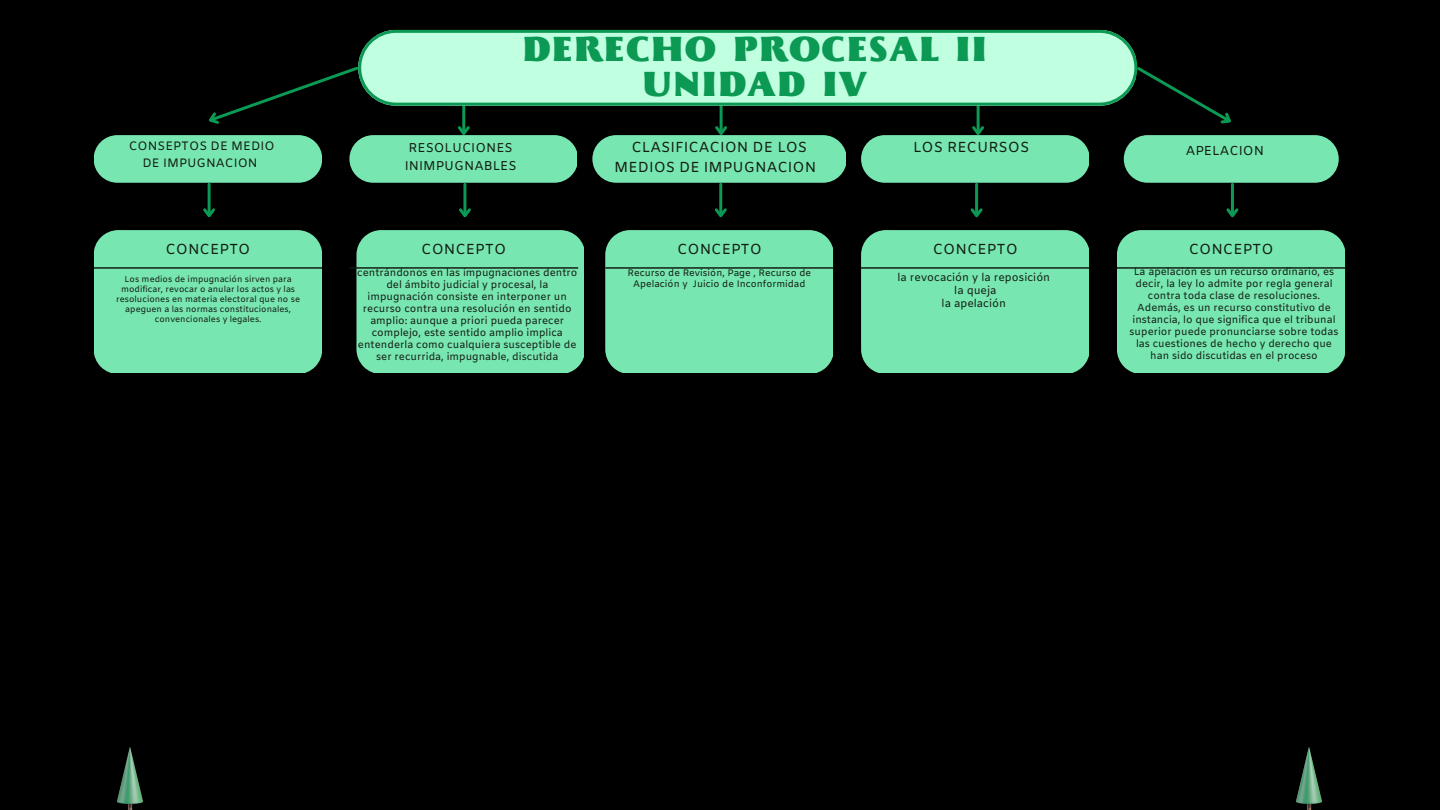
<style>
.page{position:relative;width:1440px;height:810px;background:#000}
.page>*{position:absolute;margin:0;border:0;box-sizing:border-box;transform-origin:0 0}
.t1{font:900 35px/34.9px "Beatrix Antiqua";letter-spacing:.035em;color:#0b9954;text-align:center}
.t2{font:14.5px/20.2px "Amiko";color:#121e13;text-align:center}
.t3{font:13px "Amiko";color:#121e13}
.t4{font:12.8px/17.8px "Amiko";color:#121e13}
.t5{font:12.2px/16.9px "Amiko";color:#121e13;text-align:center}
.t6{font:10.9px/12.7px "Amiko";color:#121e13;text-align:center}
.t7{font:10.3px/11.9px "Amiko";color:#121e13;text-align:center}
.t8{font:10.2px/11.9px "Amiko";color:#121e13;text-align:center}
.t9{font:9.5px/11px "Amiko";color:#121e13;text-align:center}
.t10{font:8.5px/9.9px "Amiko";color:#121e13;text-align:center}
</style>
<div class="page">
<svg style="left:209px;top:66px;width:149px;height:58px"></svg>
<svg style="left:1137px;top:64px;width:94px;height:60px"></svg>
<hr style="left:462px;top:104px;width:3px;height:29px;background:#0b9954">
<svg style="left:457px;top:123px;width:13px;height:12px"></svg>
<hr style="left:720px;top:104px;width:3px;height:29px;background:#0b9954">
<hr style="left:977px;top:104px;width:3px;height:29px;background:#0b9954">
<svg style="left:972px;top:123px;width:12px;height:12px"></svg>
<div style="left:94px;top:135px;width:227px;height:48px;background:#78e6b1;border-radius:24px"></div>
<div style="left:349px;top:135px;width:228px;height:48px;background:#78e6b1;border-radius:24px"></div>
<hr style="left:208px;top:184px;width:3px;height:31px;background:#0b9954">
<svg style="left:203px;top:206px;width:12px;height:12px"></svg>
<hr style="left:463px;top:184px;width:3px;height:31px;background:#0b9954">
<svg style="left:459px;top:206px;width:12px;height:12px"></svg>
<div style="left:94px;top:230px;width:227px;height:143px;background:#78e6b1"></div>
<div style="left:356px;top:230px;width:228px;height:143px;background:#78e6b1"></div>
<hr style="left:94px;top:267px;width:228px;height:2px;background:#121e13">
<hr style="left:349px;top:267px;width:229px;height:2px;background:#121e13">
<svg style="left:358px;top:30px;width:779px;height:76px;background:#aef1d0"></svg>
<svg style="left:592px;top:123px;width:254px;height:60px"></svg>
<hr style="left:719px;top:184px;width:3px;height:31px;background:#0b9954">
<svg style="left:714px;top:206px;width:13px;height:12px"></svg>
<div style="left:605px;top:230px;width:228px;height:143px;background:#78e6b1"></div>
<hr style="left:605px;top:267px;width:229px;height:2px;background:#121e13">
<div style="left:861px;top:135px;width:228px;height:48px;background:#78e6b1;border-radius:24px"></div>
<hr style="left:975px;top:184px;width:3px;height:31px;background:#0b9954">
<svg style="left:970px;top:206px;width:13px;height:12px"></svg>
<div style="left:861px;top:230px;width:228px;height:143px;background:#78e6b1"></div>
<hr style="left:861px;top:267px;width:229px;height:2px;background:#121e13">
<div style="left:1124px;top:135px;width:215px;height:48px;background:#78e6b1;border-radius:24px"></div>
<hr style="left:1231px;top:184px;width:3px;height:31px;background:#0b9954">
<svg style="left:1226px;top:208px;width:13px;height:10px"></svg>
<div style="left:1117px;top:230px;width:228px;height:143px;background:#78e6b1"></div>
<hr style="left:1117px;top:267px;width:229px;height:2px;background:#121e13">
<img style="left:1297px;top:748px;width:25px;height:62px">
<img style="left:117px;top:748px;width:25px;height:62px">
<h1 class="t1" style="left:522px;top:31px;width:466px">DERECHO PROCESAL II<br>UNIDAD IV</h1>
<p class="t5" style="left:129px;top:138px;width:148px">CONSEPTOS DE MEDIO<br>DE IMPUGNACION</p>
<p class="t4" style="left:405px;top:140px;width:113px">RESOLUCIONES<br>INIMPUGNABLES</p>
<h2 class="t2" style="left:614px;top:138px;width:204px">CLASIFICACION DE LOS<br>MEDIOS DE IMPUGNACION</h2>
<h2 class="t2" style="left:913px;top:138px;width:118px">LOS RECURSOS</h2>
<p class="t3" style="left:1186px;top:142px;width:80px">APELACION</p>
<h2 class="t2" style="left:165px;top:241px;width:87px">CONCEPTO</h2>
<h2 class="t2" style="left:421px;top:241px;width:87px">CONCEPTO</h2>
<h2 class="t2" style="left:677px;top:241px;width:87px">CONCEPTO</h2>
<h2 class="t2" style="left:933px;top:241px;width:87px">CONCEPTO</h2>
<h2 class="t2" style="left:1189px;top:241px;width:87px">CONCEPTO</h2>
<p class="t10" style="left:116px;top:275px;width:186px">Los medios de impugnación sirven para modificar, revocar o anular los actos y las resoluciones en materia electoral que no se apeguen a las normas constitucionales, convencionales y legales.</p>
<p class="t7" style="left:357px;top:268px;width:222px">centrándonos en las impugnaciones dentro del ámbito judicial y procesal, la impugnación consiste en interponer un recurso contra una resolución en sentido amplio: aunque a priori pueda parecer complejo, este sentido amplio implica entenderla como cualquiera susceptible de ser recurrida, impugnable, discutida</p>
<p class="t9" style="left:627px;top:268px;width:185px">Recurso de Revisión, Page , Recurso de<br>Apelación y Juicio de Inconformidad</p>
<p class="t6" style="left:898px;top:272px;width:154px">la revocación y la reposición la queja<br>la apelación</p>
<p class="t8" style="left:1130px;top:267px;width:211px">La apelación es un recurso ordinario, es decir, la ley lo admite por regla general contra toda clase de resoluciones.<br>Además, es un recurso constitutivo de instancia, lo que significa que el tribunal superior puede pronunciarse sobre todas las cuestiones de hecho y derecho que han sido discutidas en el proceso</p>
</div>
